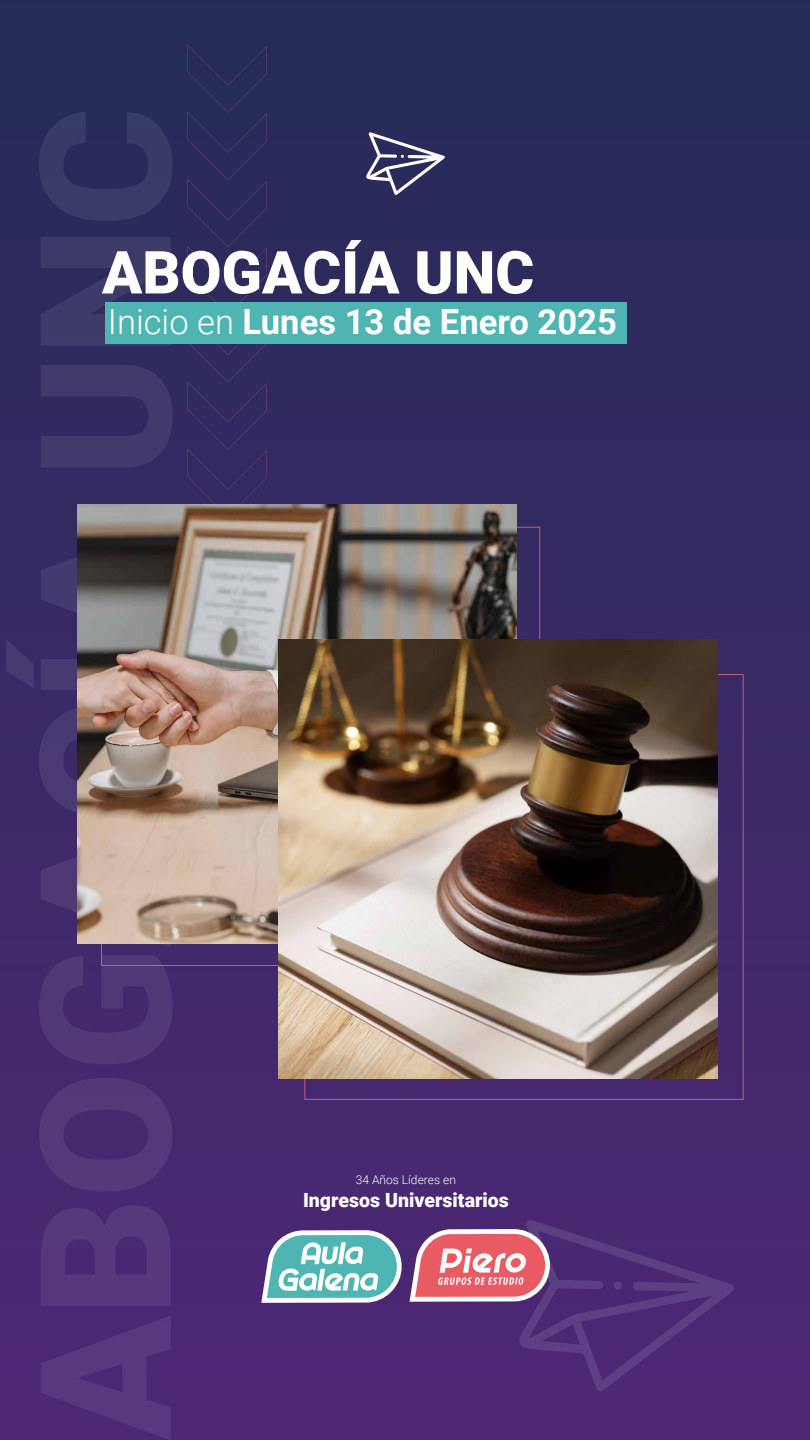
<style>
.page{position:relative;width:810px;height:1440px;background:#fff}
.page>*{position:absolute;margin:0;border:0;box-sizing:border-box;transform-origin:0 0}
.t1{font:900 59.32px "Roboto";color:#fff}
.t2{font:700 34.58px "Roboto";color:#fff}
.t3{font:900 19.58px "Roboto";color:#fff}
.t4{font:300 12px "Roboto";color:#fff}
.s1{font-weight:300}
</style>
<div class="page">
<div style="left:0;top:0;width:810px;height:1440px;background:linear-gradient(to bottom,#252c56,#502776)"></div>
<svg style="left:305px;top:674px;width:439px;height:426px;fill:#45286e"></svg>
<svg style="left:101px;top:527px;width:439px;height:439px;fill:#41296b"></svg>
<svg style="left:187px;top:45px;width:80px;height:460px"></svg>
<svg style="left:261px;top:1230px;width:141px;height:73px"></svg>
<svg style="left:410px;top:1220px;width:324px;height:171px"></svg>
<svg style="left:366px;top:132px;width:79px;height:63px"></svg>
<div style="left:106px;top:302px;width:521px;height:42px;background:#4eb5b3"></div>
<img style="left:77px;top:505px;width:439px;height:439px">
<img style="left:279px;top:640px;width:439px;height:439px">
<h1 class="t1" style="left:102px;top:231px;width:434px">ABOGACÍA UNC</h1>
<p class="t2" style="left:108px;top:298px;width:511px"><span class="s1">Inicio en</span> Lunes 13 de Enero 2025</p>
<p class="t4" style="left:356px;top:1171px;width:102px">34 Años Líderes en</p>
<p class="t3" style="left:303px;top:1186px;width:207px">Ingresos Universitarios</p>
</div>
